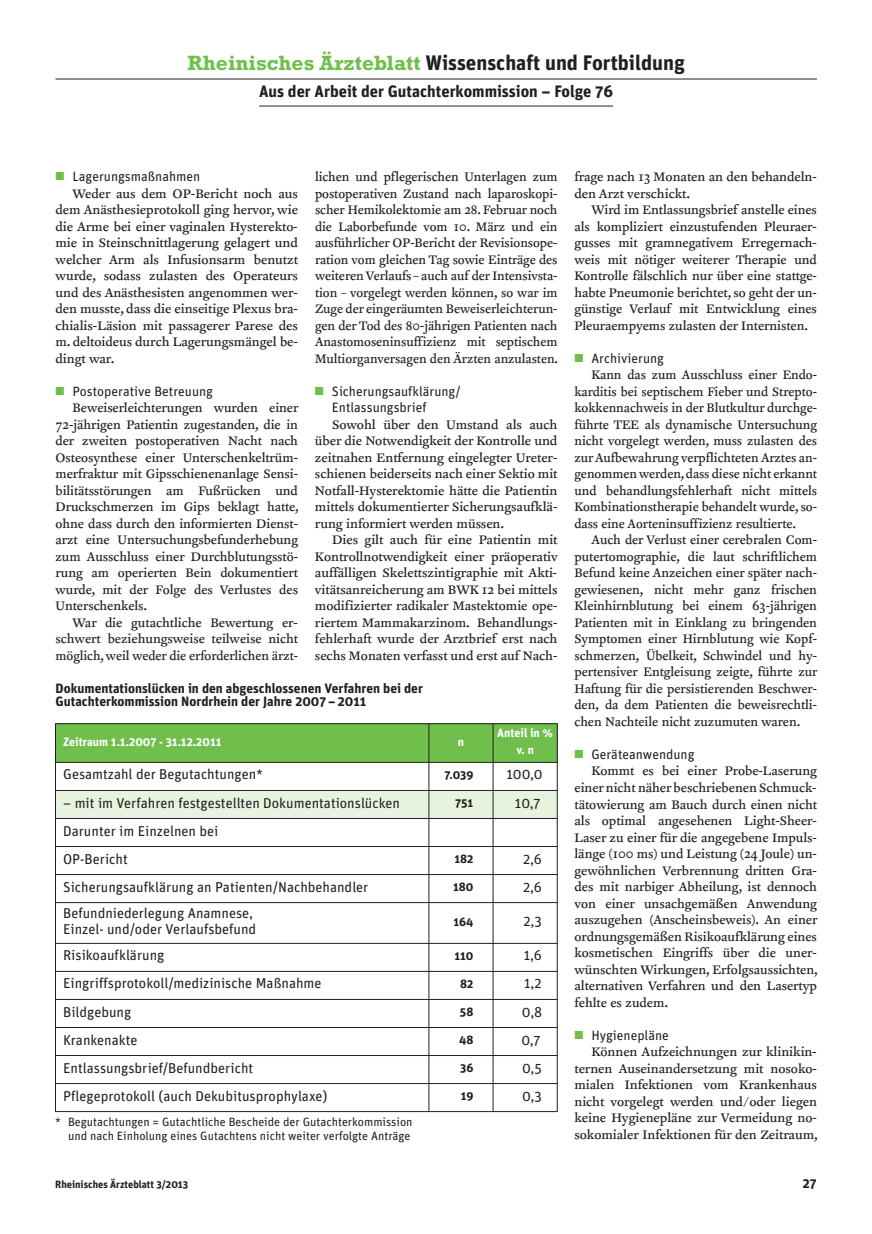
<style>
.page{position:relative;width:872px;height:1234px;background:#fff}
.page>*{position:absolute;margin:0;border:0;box-sizing:border-box;transform-origin:0 0}
.t1{font:700 21px "Unit";color:#231f20}
.t2{font:700 16.5px "Unit";color:#231f20}
.t3{font:14.25px/16.5px "Clifford Nine Roman";color:#231f20;text-align:justify}
.t4{font:14.25px/16.5px "Clifford Nine Roman";color:#231f20;text-align:justify;scale:.96 1}
.t5{font:14.25px/28px "Unit";color:#231f20}
.t6{font:13.5px/16.5px "Unit";color:#231f20}
.t7{font:700 13.5px/13.5px "Unit";color:#231f20}
.t8{font:12px/13.5px "Unit";color:#231f20;text-align:right}
.t9{font:700 12px/16.5px "Unit";color:#fff;text-align:center}
.t10{font:700 12px "Unit";color:#231f20}
.t11{font:700 10.5px "Unit";color:#231f20}
.s1{font-family:"Rockwell";color:#70bf4c}
</style>
<div class="page">
<hr style="left:56px;top:79px;width:761px;height:1px;background:#231f20">
<hr style="left:259px;top:106px;width:354px;height:1px;background:#231f20">
<div style="left:55px;top:723px;width:374px;height:39px;background:#70bf4c"></div>
<div style="left:429px;top:723px;width:64px;height:39px;background:#70bf4c"></div>
<div style="left:493px;top:723px;width:64px;height:39px;background:#70bf4c"></div>
<div style="left:55px;top:790px;width:374px;height:28px;background:#e7f2df"></div>
<div style="left:429px;top:790px;width:64px;height:28px;background:#e7f2df"></div>
<div style="left:493px;top:790px;width:64px;height:28px;background:#e7f2df"></div>
<hr style="left:55px;top:723px;width:1px;height:388px;background:#231f20">
<hr style="left:428px;top:723px;width:1px;height:388px;background:#231f20">
<hr style="left:493px;top:723px;width:1px;height:388px;background:#231f20">
<hr style="left:557px;top:723px;width:1px;height:388px;background:#231f20">
<hr style="left:55px;top:723px;width:502px;height:1px;background:#231f20">
<hr style="left:55px;top:762px;width:502px;height:1px;background:#231f20">
<hr style="left:55px;top:790px;width:502px;height:1px;background:#231f20">
<hr style="left:55px;top:818px;width:502px;height:1px;background:#231f20">
<hr style="left:55px;top:846px;width:502px;height:1px;background:#231f20">
<hr style="left:55px;top:874px;width:502px;height:1px;background:#231f20">
<hr style="left:55px;top:902px;width:502px;height:1px;background:#231f20">
<hr style="left:55px;top:942px;width:502px;height:1px;background:#231f20">
<hr style="left:55px;top:970px;width:502px;height:1px;background:#231f20">
<hr style="left:55px;top:998px;width:502px;height:1px;background:#231f20">
<hr style="left:55px;top:1026px;width:502px;height:1px;background:#231f20">
<hr style="left:55px;top:1054px;width:502px;height:1px;background:#231f20">
<hr style="left:55px;top:1082px;width:502px;height:1px;background:#231f20">
<hr style="left:55px;top:1110px;width:502px;height:1px;background:#231f20">
<h1 class="t1" style="left:187px;top:56px;width:499px"><span class="s1">Rheinisches Ärzteblatt</span> Wissenschaft und Fortbildung</h1>
<p class="t2" style="left:259px;top:86px;width:355px">Aus der Arbeit der Gutachterkommission – Folge 76</p>
<p class="t6" style="left:73px;top:169px;width:129px">Lagerungsmaßnahmen</p>
<p class="t3" style="left:56px;top:185px;width:244px;text-indent:17px">Weder aus dem OP-Bericht noch aus dem Anästhesieprotokoll ging hervor, wie die Arme bei einer vaginalen Hysterekto&shy;mie in Steinschnittlagerung gelagert und welcher Arm als Infusionsarm benutzt wurde, sodass zulasten des Operateurs und des Anästhesisten angenommen wer&shy;den musste, dass die einseitige Plexus bra&shy;chialis-Läsion mit passagerer Parese des m. deltoideus durch Lagerungsmängel be&shy;dingt war.</p>
<p class="t6" style="left:73px;top:384px;width:142px">Postoperative Betreuung</p>
<p class="t3" style="left:56px;top:400px;width:245px;text-indent:17px">Beweiserleichterungen wurden einer 72-jährigen Patientin zugestanden, die in der zweiten postoperativen Nacht nach Osteosynthese einer Unterschenkeltrüm&shy;merfraktur mit Gipsschienenanlage Sensi&shy;bilitätsstörungen am Fußrücken und Druckschmerzen im Gips beklagt hatte, ohne dass durch den informierten Dienst&shy;arzt eine Untersuchungsbefunderhebung zum Ausschluss einer Durchblutungsstö&shy;rung am operierten Bein dokumentiert wurde, mit der Folge des Verlustes des Unterschenkels.</p>
<p class="t3" style="left:56px;top:614px;width:244px;text-indent:17px">War die gutachtliche Bewertung er&shy;schwert beziehungsweise teilweise nicht möglich,weil weder die erforderlichen ärzt-</p>
<p class="t4" style="left:315px;top:169px;width:255px">lichen und pflegerischen Unterlagen zum postoperativen Zustand nach laparoskopi&shy;scher Hemikolektomie am 28. Februar noch die Laborbefunde vom 10. März und ein ausführlicher OP-Bericht der Revisionsope&shy;ration vom gleichen Tag sowie Einträge des weiterenVerlaufs – auch auf der Intensivsta&shy;tion – vorgelegt werden können, so war im Zuge der eingeräumten Beweiserleichterun&shy;gen der Tod des 80-jährigen Patienten nach Anastomoseninsuffizienz mit septischem Multiorganversagen den Ärzten anzulasten.</p>
<p class="t6" style="left:332px;top:384px;width:130px">Sicherungsaufklärung/<br>Entlassungsbrief</p>
<p class="t3" style="left:315px;top:416px;width:244px;text-indent:17px">Sowohl über den Umstand als auch über die Notwendigkeit der Kontrolle und zeitnahen Entfernung eingelegter Ureter&shy;schienen beiderseits nach einer Sektio mit Notfall-Hysterektomie hätte die Patientin mittels dokumentierter Sicherungsaufklä&shy;rung informiert werden müssen.</p>
<p class="t3" style="left:315px;top:532px;width:244px;text-indent:17px">Dies gilt auch für eine Patientin mit Kontrollnotwendigkeit einer präoperativ auffälligen Skelettszintigraphie mit Akti&shy;vitätsanreicherung am BWK 12 bei mittels modifizierter radikaler Mastektomie ope&shy;riertem Mammakarzinom. Behandlungs&shy;fehlerhaft wurde der Arztbrief erst nach sechs Monaten verfasst und erst auf Nach-</p>
<p class="t7" style="left:56px;top:682px;width:369px">Dokumentationslücken in den abgeschlossenen Verfahren bei der<br>Gutachterkommission Nordrhein der Jahre 2007 – 2011</p>
<p class="t9" style="left:63px;top:734px;width:160px">Zeitraum 1.1.2007 - 31.12.2011</p>
<p class="t9" style="left:458px;top:734px;width:8px">n</p>
<p class="t9" style="left:497px;top:726px;width:57px">Anteil in % v. n</p>
<p class="t5" style="left:63px;top:761px;width:201px">Gesamtzahl der Begutachtungen*</p>
<p class="t10" style="left:444px;top:770px;width:30px">7.039</p>
<p class="t5" style="left:506px;top:761px;width:38px">100,0</p>
<p class="t5" style="left:63px;top:789px;width:338px">– mit im Verfahren festgestellten Dokumentationslücken</p>
<p class="t10" style="left:455px;top:798px;width:20px">751</p>
<p class="t5" style="left:515px;top:789px;width:27px">10,7</p>
<p class="t5" style="left:63px;top:817px;width:157px">Darunter im Einzelnen bei<br>OP-Bericht</p>
<p class="t10" style="left:454px;top:854px;width:20px">182</p>
<p class="t5" style="left:523px;top:845px;width:21px">2,6</p>
<p class="t5" style="left:63px;top:873px;width:307px">Sicherungsaufklärung an Patienten/Nachbehandler</p>
<p class="t10" style="left:453px;top:882px;width:22px">180</p>
<p class="t5" style="left:523px;top:873px;width:21px">2,6</p>
<p class="t5" style="left:63px;top:905px;width:195px;line-height:16.5px">Befundniederlegung Anamnese,<br>Einzel- und/oder Verlaufsbefund</p>
<p class="t10" style="left:453px;top:917px;width:21px">164</p>
<p class="t5" style="left:523px;top:908px;width:20px">2,3</p>
<p class="t5" style="left:63px;top:942px;width:103px">Risikoaufklärung</p>
<p class="t10" style="left:454px;top:951px;width:21px">110</p>
<p class="t5" style="left:524px;top:942px;width:20px">1,6</p>
<p class="t5" style="left:63px;top:970px;width:260px">Eingriffsprotokoll/medizinische Maßnahme</p>
<p class="t10" style="left:460px;top:979px;width:15px">82</p>
<p class="t5" style="left:524px;top:970px;width:19px">1,2</p>
<p class="t5" style="left:63px;top:998px;width:70px">Bildgebung</p>
<p class="t10" style="left:460px;top:1007px;width:15px">58</p>
<p class="t5" style="left:522px;top:998px;width:22px">0,8</p>
<p class="t5" style="left:63px;top:1026px;width:76px">Krankenakte</p>
<p class="t10" style="left:459px;top:1035px;width:16px">48</p>
<p class="t5" style="left:521px;top:1026px;width:21px">0,7</p>
<p class="t5" style="left:63px;top:1054px;width:192px">Entlassungsbrief/Befundbericht</p>
<p class="t10" style="left:460px;top:1063px;width:15px">36</p>
<p class="t5" style="left:522px;top:1054px;width:21px">0,5</p>
<p class="t5" style="left:63px;top:1082px;width:266px">Pflegeprotokoll (auch Dekubitusprophylaxe)</p>
<p class="t10" style="left:460px;top:1091px;width:14px">19</p>
<p class="t5" style="left:522px;top:1082px;width:21px">0,3</p>
<p class="t8" style="left:55px;top:1115px;width:359px">* Begutachtungen = Gutachtliche Bescheide der Gutachterkommission und nach Einholung eines Gutachtens nicht weiter verfolgte Anträge</p>
<p class="t3" style="left:574px;top:169px;width:244px">frage nach 13 Monaten an den behandeln&shy;den Arzt verschickt.</p>
<p class="t3" style="left:574px;top:202px;width:244px;text-indent:17px">Wird im Entlassungsbrief anstelle eines als kompliziert einzustufenden Pleuraer&shy;gusses mit gramnegativem Erregernach&shy;weis mit nötiger weiterer Therapie und Kontrolle fälschlich nur über eine stattge&shy;habte Pneumonie berichtet,so geht der un&shy;günstige Verlauf mit Entwicklung eines Pleuraempyems zulasten der Internisten.</p>
<p class="t6" style="left:591px;top:351px;width:74px">Archivierung</p>
<p class="t4" style="left:574px;top:367px;width:254px;text-indent:17px">Kann das zum Ausschluss einer Endo&shy;karditis bei septischem Fieber und Strepto&shy;kokkennachweis in der Blutkultur durchge&shy;führte TEE als dynamische Untersuchung nicht vorgelegt werden, muss zulasten des zurAufbewahrung verpflichteten Arztes an&shy;genommen werden,dass diese nicht erkannt und behandlungsfehlerhaft nicht mittels Kombinationstherapie behandelt wurde,so&shy;dass eine Aorteninsuffizienz resultierte.</p>
<p class="t3" style="left:574px;top:532px;width:244px;text-indent:17px">Auch der Verlust einer cerebralen Com&shy;putertomographie, die laut schriftlichem Befund keine Anzeichen einer später nach&shy;gewiesenen, nicht mehr ganz frischen Kleinhirnblutung bei einem 63-jährigen Patienten mit in Einklang zu bringenden Symptomen einer Hirnblutung wie Kopf&shy;schmerzen, Übelkeit, Schwindel und hy&shy;pertensiver Entgleisung zeigte, führte zur Haftung für die persistierenden Beschwer&shy;den, da dem Patienten die beweisrechtli&shy;chen Nachteile nicht zuzumuten waren.</p>
<p class="t6" style="left:591px;top:747px;width:104px">Geräteanwendung</p>
<p class="t3" style="left:574px;top:763px;width:245px;text-indent:17px">Kommt es bei einer Probe-Laserung einer nicht näher beschriebenen Schmuck&shy;tätowierung am Bauch durch einen nicht als optimal angesehenen Light-Sheer-Laser zu einer für die angegebene Impuls&shy;länge (100 ms) und Leistung (24 Joule) un&shy;gewöhnlichen Verbrennung dritten Gra&shy;des mit narbiger Abheilung, ist dennoch von einer unsachgemäßen Anwendung auszugehen (Anscheinsbeweis). An einer ordnungsgemäßen Risikoaufklärung eines kosmetischen Eingriffs über die uner&shy;wünschten Wirkungen, Erfolgsaussichten, alternativen Verfahren und den Lasertyp fehlte es zudem.</p>
<p class="t6" style="left:591px;top:1027px;width:79px">Hygienepläne</p>
<p class="t3" style="left:574px;top:1043px;width:245px;text-indent:17px">Können Aufzeichnungen zur klinikin&shy;ternen Auseinandersetzung mit nosoko&shy;mialen Infektionen vom Krankenhaus nicht vorgelegt werden und/oder liegen keine Hygienepläne zur Vermeidung no&shy;sokomialer Infektionen für den Zeitraum,</p>
<p class="t11" style="left:55px;top:1180px;width:135px">Rheinisches Ärzteblatt 3/2013</p>
<p class="t7" style="left:803px;top:1177px;width:15px">27</p>
</div>
